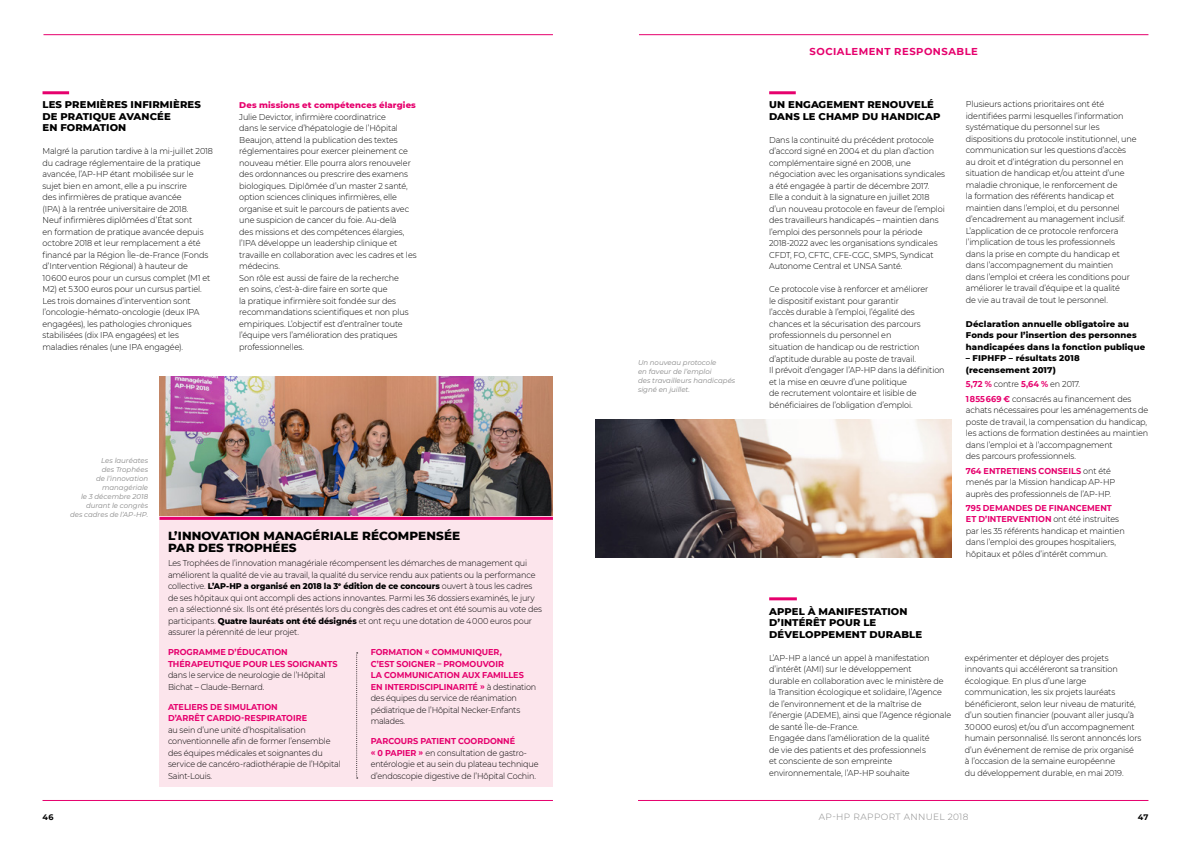
<style>
.page{position:relative;width:1191px;height:842px;background:#fff}
.page>*{position:absolute;margin:0;border:0;box-sizing:border-box;transform-origin:0 0}
.t1{font:800 12px/12px "Montserrat";letter-spacing:.005em;color:#000}
.t2{font:800 10px/11.5px "Montserrat";letter-spacing:.01em;color:#000}
.t3{font:700 10px "Montserrat";letter-spacing:.05em;color:#e6006d}
.t4{font:300 9px "Montserrat";letter-spacing:.04em;color:#878787}
.t5{font:300 8.5px/11.5px "Montserrat";letter-spacing:-.015em;color:#000;scale:.95 1}
.t6{font:700 8.5px/11.5px "Montserrat";color:#e6006d;scale:.95 1}
.t7{font:800 8.5px/11.5px "Montserrat";letter-spacing:.015em;color:#000}
.t8{font:800 8.5px "Montserrat";letter-spacing:.015em;color:#e6006d}
.t9{font:700 8px "Montserrat";color:#000}
.t10{font:italic 7px/9px "Montserrat";color:#878787;text-align:right}
.s1{font-weight:800}
.s2{font-weight:300;color:#000}
.s3{font-weight:700;color:#e6006d}
</style>
<div class="page">
<img style="left:159px;top:376px;width:394px;height:141px">
<img style="left:595px;top:420px;width:356px;height:138px">
<hr style="left:769px;top:91px;width:26px;height:3px;background:#e6006d">
<hr style="left:769px;top:597px;width:28px;height:3px;background:#e6006d">
<div style="left:159px;top:517px;width:394px;height:270px;background:#fce5ec"></div>
<hr style="left:159px;top:517px;width:394px;height:3px;background:#e6006d">
<svg style="left:356px;top:652px;width:2px;height:126px"></svg>
<hr style="left:43px;top:91px;width:26px;height:3px;background:#e6006d">
<hr style="left:639px;top:34px;width:509px;height:1px;background:#e6006d">
<hr style="left:43px;top:34px;width:510px;height:1px;background:#e6006d">
<hr style="left:638px;top:800px;width:510px;height:1px;background:#e6006d">
<hr style="left:43px;top:800px;width:510px;height:1px;background:#e6006d">
<p class="t2" style="left:43px;top:99px;width:160px">LES PREMIÈRES INFIRMIÈRES<br>DE PRATIQUE AVANCÉE<br>EN FORMATION</p>
<p class="t5" style="left:43px;top:145px;width:181px">Malgré la parution tardive à la mi-juillet 2018 du cadrage réglementaire de la pratique avancée, l’AP‑HP étant mobilisée sur le sujet bien en amont, elle a pu inscrire<br>des infirmières de pratique avancée<br>(IPA) à la rentrée universitaire de 2018.<br>Neuf infirmières diplômées d’État sont<br>en formation de pratique avancée depuis octobre 2018 et leur remplacement a été financé par la Région Île-de-France (Fonds d’Intervention Régional) à hauteur de<br>10 600 euros pour un cursus complet (M1 et M2) et 5 300 euros pour un cursus partiel.<br>Les trois domaines d’intervention sont l’oncologie-hémato-oncologie (deux IPA engagées), les pathologies chroniques stabilisées (dix IPA engagées) et les maladies rénales (une IPA engagée).</p>
<p class="t8" style="left:239px;top:99px;width:178px">Des missions et compétences élargies</p>
<p class="t5" style="left:239px;top:111px;width:188px">Julie Devictor, infirmière coordinatrice<br>dans le service d’hépatologie de l’Hôpital Beaujon, attend la publication des textes réglementaires pour exercer pleinement ce nouveau métier. Elle pourra alors renouveler des ordonnances ou prescrire des examens biologiques. Diplômée d’un master 2 santé, option sciences cliniques infirmières, elle organise et suit le parcours de patients avec une suspicion de cancer du foie. Au-delà<br>des missions et des compétences élargies, l’IPA développe un leadership clinique et travaille en collaboration avec les cadres et les médecins.<br>Son rôle est aussi de faire de la recherche<br>en soins, c’est-à-dire faire en sorte que<br>la pratique infirmière soit fondée sur des recommandations scientifiques et non plus empiriques. L’objectif est d’entraîner toute l’équipe vers l’amélioration des pratiques professionnelles.</p>
<p class="t10" style="left:70px;top:456px;width:80px">Les lauréates<br>des Trophées<br>de l’innovation managériale<br>le 3 décembre 2018 durant le congrès<br>des cadres de l’AP‑HP.</p>
<h1 class="t1" style="left:168px;top:529px;width:294px">L’INNOVATION MANAGÉRIALE RÉCOMPENSÉE<br>PAR DES TROPHÉES</h1>
<p class="t5" style="left:168px;top:557px;width:395px">Les Trophées de l’innovation managériale récompensent les démarches de management qui améliorent la qualité de vie au travail, la qualité du service rendu aux patients ou la performance collective. <span class="s1">L’AP‑HP a organisé en 2018 la 3</span><sup>e</sup> <span class="s1">édition de ce concours</span> ouvert à tous les cadres de ses hôpitaux qui ont accompli des actions innovantes. Parmi les 36 dossiers examinés, le jury en a sélectionné six. Ils ont été présentés lors du congrès des cadres et ont été soumis au vote des participants. <span class="s1">Quatre lauréats ont été désignés</span> et ont reçu une dotation de 4 000 euros pour assurer la pérennité de leur projet.</p>
<p class="t6" style="left:168px;top:646px;width:180px">PROGRAMME D’ÉDUCATION<br>THÉRAPEUTIQUE POUR LES SOIGNANTS</p>
<p class="t5" style="left:168px;top:669px;width:167px">dans le service de neurologie de l’Hôpital<br>Bichat – Claude-Bernard.</p>
<p class="t6" style="left:168px;top:700px;width:148px">ATELIERS DE SIMULATION<br>D’ARRÊT CARDIO-RESPIRATOIRE</p>
<p class="t5" style="left:168px;top:723px;width:183px">au sein d’une unité d’hospitalisation conventionnelle afin de former l’ensemble des équipes médicales et soignantes du service de cancéro-radiothérapie de l’Hôpital Saint-Louis.</p>
<p class="t6" style="left:371px;top:646px;width:176px">FORMATION « COMMUNIQUER,<br>C’EST SOIGNER – PROMOUVOIR<br>LA COMMUNICATION AUX FAMILLES<br>EN INTERDISCIPLINARITÉ » <span class="s2">à destination des équipes du service de réanimation pédiatrique de l’Hôpital Necker-Enfants malades.</span></p>
<p class="t5" style="left:371px;top:735px;width:178px"><span class="s3">PARCOURS PATIENT COORDONNÉ<br>« 0 PAPIER »</span> en consultation de gastro&shy;entérologie et au sein du plateau technique d’endoscopie digestive de l’Hôpital Cochin.</p>
<p class="t10" style="left:638px;top:357px;width:99px;text-align:left">Un nouveau protocole<br>en faveur de l’emploi<br>des travailleurs handicapés signé en juillet.</p>
<p class="t3" style="left:809px;top:44px;width:170px">SOCIALEMENT RESPONSABLE</p>
<p class="t2" style="left:769px;top:99px;width:173px">UN ENGAGEMENT RENOUVELÉ<br>DANS LE CHAMP DU HANDICAP</p>
<p class="t5" style="left:769px;top:134px;width:187px">Dans la continuité du précédent protocole d’accord signé en 2004 et du plan d’action complémentaire signé en 2008, une négociation avec les organisations syndicales a été engagée à partir de décembre 2017.<br>Elle a conduit à la signature en juillet 2018 d’un nouveau protocole en faveur de l’emploi des travailleurs handicapés – maintien dans l’emploi des personnels pour la période 2018-2022 avec les organisations syndicales CFDT, FO, CFTC, CFE-CGC, SMPS, Syndicat Autonome Central et UNSA Santé.</p>
<p class="t5" style="left:769px;top:283px;width:186px">Ce protocole vise à renforcer et améliorer<br>le dispositif existant pour garantir<br>l’accès durable à l’emploi, l’égalité des chances et la sécurisation des parcours professionnels du personnel en<br>situation de handicap ou de restriction d’aptitude durable au poste de travail.<br>Il prévoit d’engager l’AP‑HP dans la définition et la mise en œuvre d’une politique<br>de recrutement volontaire et lisible de bénéficiaires de l’obligation d’emploi.</p>
<p class="t5" style="left:966px;top:98px;width:181px">Plusieurs actions prioritaires ont été identifiées parmi lesquelles l’information systématique du personnel sur les dispositions du protocole institutionnel, une communication sur les questions d’accès au droit et d’intégration du personnel en situation de handicap et/ou atteint d’une maladie chronique, le renforcement de<br>la formation des référents handicap et maintien dans l’emploi, et du personnel d’encadrement au management inclusif.<br>L’application de ce protocole renforcera l’implication de tous les professionnels<br>dans la prise en compte du handicap et dans l’accompagnement du maintien<br>dans l’emploi et créera les conditions pour améliorer le travail d’équipe et la qualité<br>de vie au travail de tout le personnel.</p>
<p class="t7" style="left:966px;top:318px;width:181px">Déclaration annuelle obligatoire au<br>Fonds pour l’insertion des personnes handicapées dans la fonction publique</p>
<p class="t7" style="left:966px;top:352px;width:115px">– FIPHFP – résultats 2018 (recensement 2017)</p>
<p class="t5" style="left:966px;top:377px;width:176px;line-height:14.3px"><span class="s3">5,72 %</span> contre <span class="s3">5,64 %</span> en 2017.<br><span class="s3">1 855 669 €</span> consacrés au financement des</p>
<p class="t5" style="left:966px;top:404px;width:194px">achats nécessaires pour les aménagements de poste de travail, la compensation du handicap, les actions de formation destinées au maintien dans l’emploi et à l’accompagnement<br>des parcours professionnels.</p>
<p class="t5" style="left:966px;top:464px;width:159px"><span class="s3">764 ENTRETIENS CONSEILS</span> ont été menés par la Mission handicap AP‑HP auprès des professionnels de l’AP‑HP.</p>
<p class="t5" style="left:966px;top:502px;width:169px"><span class="s3">795 DEMANDES DE FINANCEMENT<br>ET D’INTERVENTION</span> ont été instruites par les 35 référents handicap et maintien dans l’emploi des groupes hospitaliers, hôpitaux et pôles d’intérêt commun.</p>
<p class="t2" style="left:769px;top:605px;width:154px">APPEL À MANIFESTATION<br>D’INTÉRÊT POUR LE<br>DÉVELOPPEMENT DURABLE</p>
<p class="t5" style="left:769px;top:651px;width:193px">L’AP‑HP a lancé un appel à manifestation d’intérêt (AMI) sur le développement<br>durable en collaboration avec le ministère de la Transition écologique et solidaire, l’Agence de l’environnement et de la maîtrise de l’énergie (ADEME), ainsi que l’Agence régionale de santé Île-de-France.<br>Engagée dans l’amélioration de la qualité<br>de vie des patients et des professionnels<br>et consciente de son empreinte environnementale, l’AP‑HP souhaite</p>
<p class="t5" style="left:964px;top:651px;width:187px">expérimenter et déployer des projets innovants qui accéléreront sa transition écologique. En plus d’une large communication, les six projets lauréats bénéficieront, selon leur niveau de maturité, d’un soutien financier (pouvant aller jusqu’à 30 000 euros) et/ou d’un accompagnement humain personnalisé. Ils seront annoncés lors d’un événement de remise de prix organisé<br>à l’occasion de la semaine européenne<br>du développement durable, en mai 2019.</p>
<p class="t9" style="left:43px;top:811px;width:13px">46</p>
<p class="t4" style="left:819px;top:810px;width:151px">AP-HP RAPPORT ANNUEL 2018</p>
<p class="t9" style="left:1137px;top:811px;width:12px">47</p>
</div>
